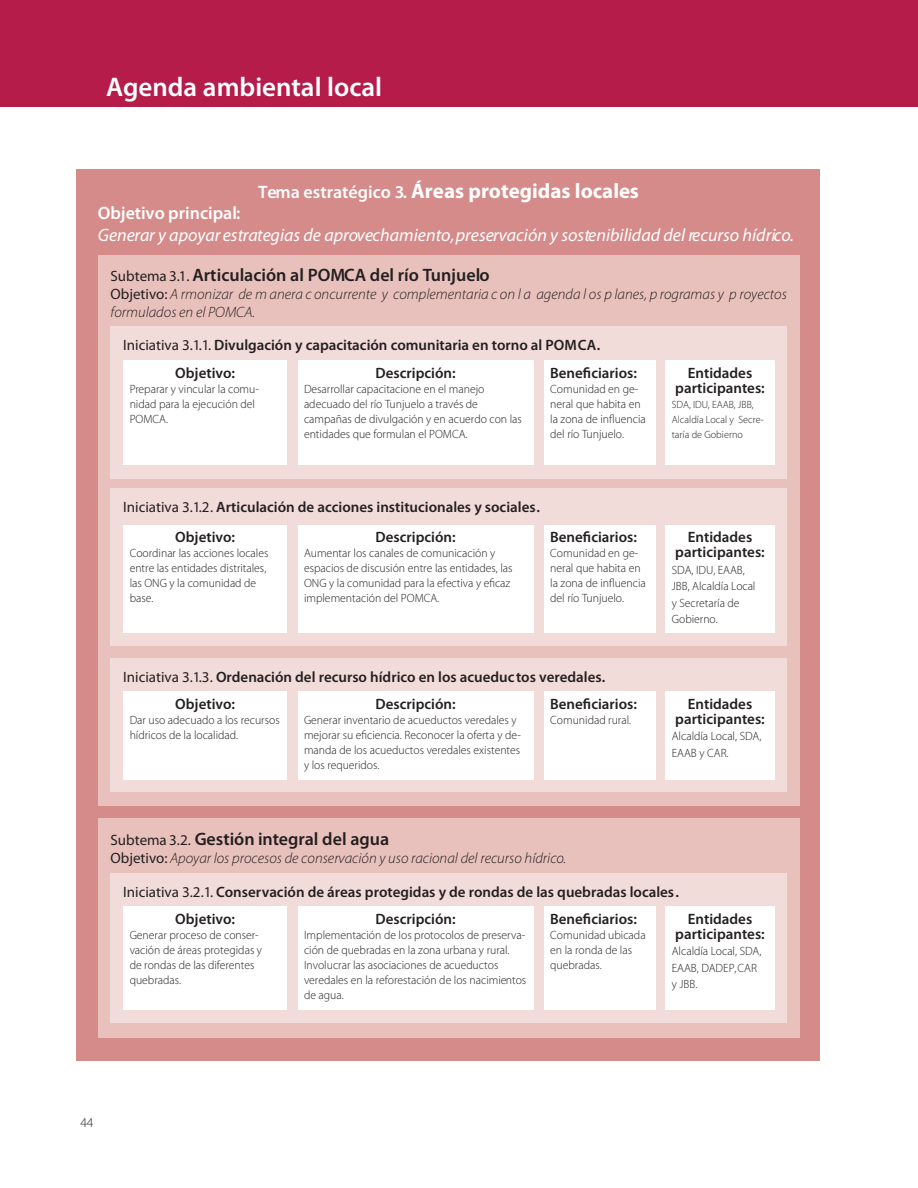
<style>
.page{position:relative;width:918px;height:1188px;background:#fff}
.page>*{position:absolute;margin:0;border:0;box-sizing:border-box;transform-origin:0 0}
.t1{font:600 27px "Myriad Pro";color:#fff}
.t2{font:700 21px "Myriad Pro";color:#fff}
.t3{font:italic 18px "Myriad Pro";color:#fff}
.t4{font:600 18px "Myriad Pro";color:#231f20}
.t5{font:600 18px "Myriad Pro";color:#fff}
.t6{font:600 15px/15px "Myriad Pro";color:#231f20}
.t7{font:italic 300 15px/18px "Myriad Pro";color:#231f20}
.t8{font:300 13.5px "Myriad Pro";color:#231f20}
.t9{font:300 12px/15px "Myriad Pro";color:#231f20}
.t10{font:300 10.5px/15px "Myriad Pro";color:#231f20}
.s1{font-weight:600;font-size:18px}
.s2{font-weight:400;font-size:15px}
.s3{font-weight:400;font-style:normal}
.s4{font-weight:400}
</style>
<div class="page">
<div style="left:0;top:0;width:918px;height:106px;background:#b51c4a"></div>
<div style="left:77px;top:169px;width:743px;height:891px;background:#d48b8a"></div>
<div style="left:98px;top:255px;width:701px;height:550px;background:#e9c1bc"></div>
<div style="left:111px;top:326px;width:676px;height:153px;background:#f2dcd9"></div>
<div style="left:123px;top:361px;width:164px;height:104px;background:#fff"></div>
<div style="left:298px;top:361px;width:236px;height:104px;background:#fff"></div>
<div style="left:544px;top:361px;width:112px;height:104px;background:#fff"></div>
<div style="left:665px;top:361px;width:110px;height:104px;background:#fff"></div>
<div style="left:111px;top:488px;width:676px;height:157px;background:#f2dcd9"></div>
<div style="left:123px;top:525px;width:164px;height:107px;background:#fff"></div>
<div style="left:298px;top:525px;width:236px;height:107px;background:#fff"></div>
<div style="left:544px;top:525px;width:112px;height:107px;background:#fff"></div>
<div style="left:665px;top:525px;width:110px;height:107px;background:#fff"></div>
<div style="left:98px;top:819px;width:701px;height:219px;background:#e9c1bc"></div>
<div style="left:111px;top:658px;width:676px;height:134px;background:#f2dcd9"></div>
<div style="left:123px;top:691px;width:164px;height:89px;background:#fff"></div>
<div style="left:298px;top:691px;width:236px;height:89px;background:#fff"></div>
<div style="left:544px;top:691px;width:112px;height:89px;background:#fff"></div>
<div style="left:665px;top:691px;width:110px;height:89px;background:#fff"></div>
<div style="left:111px;top:873px;width:676px;height:150px;background:#f2dcd9"></div>
<div style="left:123px;top:906px;width:164px;height:103px;background:#fff"></div>
<div style="left:298px;top:906px;width:236px;height:103px;background:#fff"></div>
<div style="left:544px;top:906px;width:112px;height:103px;background:#fff"></div>
<div style="left:665px;top:906px;width:110px;height:103px;background:#fff"></div>
<h1 class="t1" style="left:106px;top:63px;width:93px">Agenda</h1>
<h1 class="t1" style="left:235px;top:63px;width:124px">Ambiental</h1>
<h1 class="t1" style="left:106px;top:72px;width:277px">Agenda ambiental local</h1>
<h2 class="t2" style="left:258px;top:179px;width:382px"><span class="s1">Tema estratégico 3.</span> Áreas protegidas locales</h2>
<h3 class="t5" style="left:98px;top:203px;width:144px">Objetivo principal:</h3>
<h3 class="t3" style="left:98px;top:225px;width:698px">Generar y apoyar estrategias de aprovechamiento, preservación y sostenibilidad del recurso hídrico.</h3>
<h3 class="t4" style="left:111px;top:265px;width:381px"><span class="s2">Subtema 3.1.</span> Articulación al POMCA del río Tunjuelo</h3>
<p class="t7" style="left:111px;top:286px;width:678px"><span class="s3">Objetivo:</span> A rmonizar de m anera c oncurrente y complementaria c on l a agenda l os p lanes, p rogramas y p royectos formulados en el POMCA.</p>
<p class="t6" style="left:175px;top:332px;width:427px;line-height:28px;text-indent:-52px"><span class="s4">Iniciativa 3.1.1.</span> Divulgación y capacitación comunitaria en torno al POMCA.<br>Objetivo:</p>
<p class="t9" style="left:130px;top:382px;width:131px">Preparar y vincular la comu&shy;nidad para la ejecución del<br>POMCA.</p>
<p class="t6" style="left:550px;top:366px;width:88px">Beneficiarios:</p>
<p class="t9" style="left:550px;top:382px;width:97px">Comunidad en ge&shy;neral que habita en la zona de influencia del río Tunjuelo.</p>
<p class="t6" style="left:675px;top:366px;width:91px;text-align:center">Entidades participantes:</p>
<p class="t10" style="left:672px;top:398px;width:93px">SDA, IDU, EAAB, JBB,<br>Alcaldía Local y Secre&shy;taría de Gobierno</p>
<p class="t6" style="left:376px;top:366px;width:82px">Descripción:</p>
<p class="t9" style="left:304px;top:382px;width:219px">Desarrollar capacitacione en el manejo adecuado del río Tunjuelo a través de campañas de divulgación y en acuerdo con las entidades que formulan el POMCA.</p>
<p class="t6" style="left:175px;top:492px;width:366px;line-height:30.2px;text-indent:-52px"><span class="s4">Iniciativa 3.1.2.</span> Articulación de acciones institucionales y sociales.<br>Objetivo:</p>
<p class="t9" style="left:130px;top:546px;width:140px">Coordinar las acciones locales entre las entidades distritales, las ONG y la comunidad de base.</p>
<p class="t6" style="left:376px;top:530px;width:82px">Descripción:</p>
<p class="t9" style="left:304px;top:546px;width:210px">Aumentar los canales de comunicación y espacios de discusión entre las entidades, las ONG y la comunidad para la efectiva y eficaz implementación del POMCA.</p>
<p class="t6" style="left:550px;top:530px;width:88px">Beneficiarios:</p>
<p class="t9" style="left:550px;top:546px;width:97px">Comunidad en ge&shy;neral que habita en la zona de influencia del río Tunjuelo.</p>
<p class="t6" style="left:175px;top:664px;width:431px;line-height:27px;text-indent:-52px"><span class="s4">Iniciativa 3.1.3.</span> Ordenación del recurso hídrico en los acueductos veredales.<br>Objetivo:</p>
<p class="t9" style="left:130px;top:713px;width:152px">Dar uso adecuado a los recursos hídricos de la localidad.</p>
<p class="t6" style="left:550px;top:697px;width:88px">Beneficiarios:</p>
<p class="t9" style="left:550px;top:713px;width:82px">Comunidad rural.</p>
<p class="t6" style="left:376px;top:697px;width:82px">Descripción:</p>
<p class="t9" style="left:304px;top:713px;width:218px">Generar inventario de acueductos veredales y mejorar su eficiencia. Reconocer la oferta y de&shy;manda de los acueductos veredales existentes y los requeridos.</p>
<h3 class="t4" style="left:111px;top:829px;width:280px"><span class="s2">Subtema 3.2.</span> Gestión integral del agua</h3>
<p class="t7" style="left:111px;top:849px;width:457px"><span class="s3">Objetivo:</span> Apoyar los procesos de conservación y uso racional del recurso hídrico.</p>
<p class="t6" style="left:675px;top:530px;width:91px;text-align:center">Entidades participantes:</p>
<p class="t9" style="left:672px;top:562px;width:85px;line-height:16.5px">SDA, IDU, EAAB,<br>JBB, Alcaldía Local y Secretaría de<br>Gobierno.</p>
<p class="t6" style="left:675px;top:697px;width:91px;text-align:center">Entidades participantes:</p>
<p class="t9" style="left:672px;top:728px;width:91px;line-height:16.5px">Alcaldía Local, SDA,<br>EAAB y CAR.</p>
<p class="t6" style="left:175px;top:878px;width:505px;line-height:27px;text-indent:-52px"><span class="s4">Iniciativa 3.2.1.</span> Conservación de áreas protegidas y de rondas de las quebradas locales.<br>Objetivo:</p>
<p class="t9" style="left:130px;top:927px;width:134px">Generar proceso de conser&shy;vación de áreas protegidas y de rondas de las diferentes quebradas.</p>
<p class="t6" style="left:550px;top:911px;width:88px">Beneficiarios:</p>
<p class="t9" style="left:550px;top:927px;width:97px">Comunidad ubicada en la ronda de las quebradas.</p>
<p class="t6" style="left:675px;top:911px;width:91px;text-align:center">Entidades participantes:</p>
<p class="t9" style="left:672px;top:943px;width:91px;line-height:16.5px">Alcaldía Local, SDA,<br>EAAB, DADEP, CAR y JBB.</p>
<p class="t6" style="left:376px;top:911px;width:82px">Descripción:</p>
<p class="t9" style="left:304px;top:927px;width:224px">Implementación de los protocolos de preserva&shy;ción de quebradas en la zona urbana y rural.<br>Involucrar las asociaciones de acueductos veredales en la reforestación de los nacimientos de agua.</p>
<p class="t8" style="left:80px;top:1115px;width:15px">44</p>
</div>
